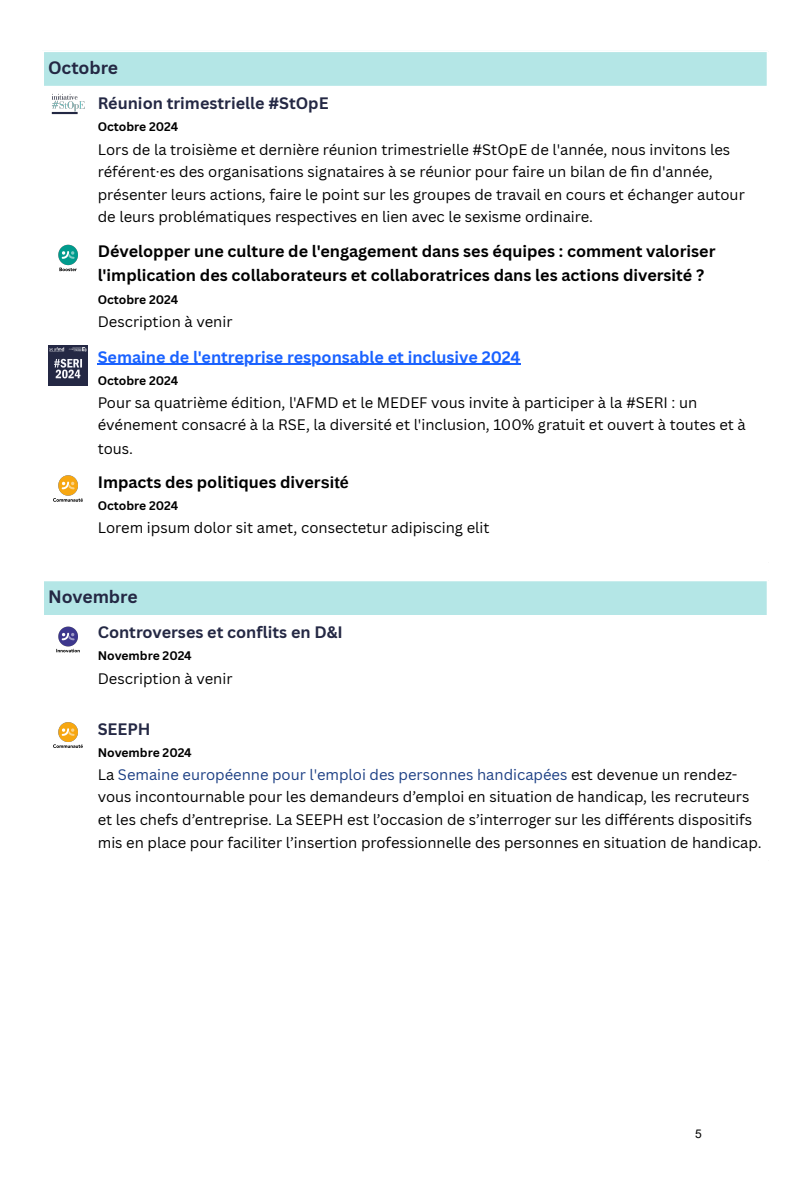
<style>
.page{position:relative;width:810px;height:1181px;background:#fff}
.page>*{position:absolute;margin:0;border:0;box-sizing:border-box;transform-origin:0 0}
.t1{font:700 17.55px "Canva Sans";color:#242844}
.t2{font:700 16.2px/24.2px "Canva Sans";color:#000}
.t3{font:700 16.2px "Canva Sans";color:#242844}
.t4{font:700 16.2px "Canva Sans";color:#1a62ff}
.t5{font:14.85px/22.5px "Canva Sans";color:#000}
.t6{font:700 12.15px "Canva Sans";color:#000}
.t7{font:12px "Arial";color:#000}
.s1{font-family:"Arimo"}
.s2{color:#1c3f84}
</style>
<div class="page">
<div style="left:43px;top:51px;width:725px;height:36px;background:#b4e6e6"></div>
<img style="left:51px;top:93px;width:34px;height:22px">
<img style="left:58px;top:244px;width:20px;height:28px">
<img style="left:48px;top:345px;width:39px;height:40px">
<hr style="left:98px;top:364px;width:423px;height:1px;background:#1a62ff">
<img style="left:53px;top:475px;width:30px;height:27px">
<hr style="left:42px;top:52px;width:2px;height:509px;background:#fff">
<hr style="left:767px;top:52px;width:1px;height:509px;background:#fff">
<hr style="left:42px;top:50px;width:726px;height:2px;background:#fff">
<hr style="left:42px;top:86px;width:726px;height:2px;background:#fff">
<div style="left:43px;top:580px;width:725px;height:36px;background:#b4e6e6"></div>
<img style="left:56px;top:626px;width:24px;height:27px">
<img style="left:53px;top:722px;width:30px;height:26px">
<hr style="left:42px;top:581px;width:2px;height:278px;background:#fff">
<hr style="left:767px;top:581px;width:1px;height:278px;background:#fff">
<hr style="left:42px;top:579px;width:726px;height:2px;background:#fff">
<hr style="left:42px;top:615px;width:726px;height:2px;background:#fff">
<p class="t1" style="left:48px;top:56px;width:72px">Octobre</p>
<h1 class="t3" style="left:98px;top:92px;width:232px">Réunion trimestrielle #StOpE</h1>
<h1 class="t6" style="left:98px;top:118px;width:82px">Octobre 2024</h1>
<h1 class="t5" style="left:98px;top:137px;width:649px">Lors de la troisième et dernière réunion trimestrielle #StOpE de l'année, nous invitons les référent·es des organisations signataires à se réunior pour faire un bilan de fi n d'année, présenter leurs actions, faire le point sur les groupes de travail en cours et échanger autour de leurs problématiques respectives en lien avec le sexisme ordinaire.</h1>
<h1 class="t2" style="left:98px;top:238px;width:619px">Développer une culture de l'engagement dans ses équipes : comment valoriser l'implication des collaborateurs et collaboratrices dans les actions diversité ?</h1>
<h1 class="t6" style="left:98px;top:291px;width:82px">Octobre 2024</h1>
<h1 class="t5" style="left:98px;top:309px;width:136px">Description à venir</h1>
<h1 class="t4" style="left:98px;top:345px;width:424px">Semaine de l'entreprise responsable et inclusive 2024</h1>
<h1 class="t6" style="left:98px;top:372px;width:82px">Octobre 2024</h1>
<h1 class="t5" style="left:98px;top:391px;width:650px">Pour sa quatrième édition, l'AFMD et le MEDEF vous invite à participer à la #SERI : un événement consacré à la RSE, la diversité et l'inclusion, 100% gratuit et ouvert à toutes et à tous.</h1>
<p class="t2" style="left:98px;top:469px;width:252px">Impacts des politiques diver<span class="s1">sité</span></p>
<p class="t6" style="left:98px;top:497px;width:82px">Octobre 2024</p>
<p class="t5" style="left:98px;top:516px;width:393px">Lorem ipsum dolor sit amet, consectetur adipiscing elit</p>
<p class="t1" style="left:48px;top:584px;width:91px">Novembre</p>
<h1 class="t3" style="left:98px;top:621px;width:247px">Controverses et conflits en D&amp;I</h1>
<h1 class="t6" style="left:98px;top:647px;width:95px">Novembre 2024</h1>
<h1 class="t5" style="left:98px;top:666px;width:136px">Description à venir</h1>
<h1 class="t3" style="left:98px;top:717px;width:54px">SEEPH</h1>
<h1 class="t6" style="left:98px;top:743px;width:95px">Novembre 2024</h1>
<h1 class="t5" style="left:98px;top:763px;width:665px">La <span class="s2">Semaine européenne pour l'emploi des personnes handicapées</span> est devenue un rendez&shy;vous incontournable pour les demandeurs d’emploi en situation de handicap, les recruteurs et les chefs d’entreprise. La SEEPH est l’occasion de s’interroger sur les différents dispositifs mis en place pour faciliter l’insertion professionnelle des personnes en situation de handicap.</h1>
<p class="t7" style="left:695px;top:1125px;width:8px">5</p>
</div>
